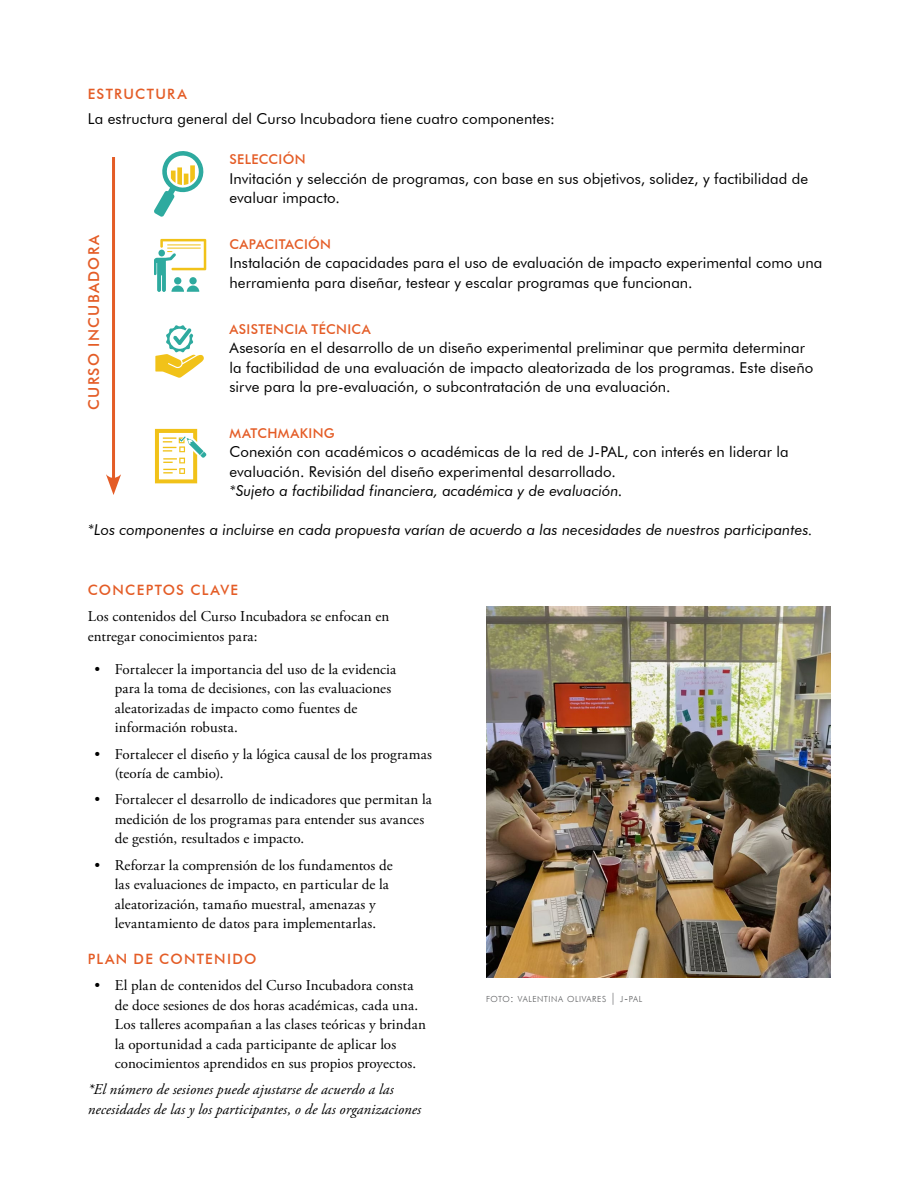
<style>
.page{position:relative;width:918px;height:1188px;background:#fff}
.page>*{position:absolute;margin:0;border:0;box-sizing:border-box;transform-origin:0 0}
.Body_Copy{font:15px/19.5px "Adobe Garamond Pro";letter-spacing:.005em;color:#000}
.Anchored_object_copy{font:15px/19.5px "Futura BT";letter-spacing:.005em;color:#000}
.Body_Copy-2{font:italic 15px/19.5px "Adobe Garamond Pro";letter-spacing:.01em;color:#000}
.Body_Copy-3{font:italic 15px "Futura BT";color:#000}
.Body_Copy-4{font:15px "Futura BT";letter-spacing:.005em;color:#000}
.Heading_3{font:500 15px "Futura BT";letter-spacing:.085em;color:#e45c26}
.In-text_Headers{font:500 14.25px "Futura BT";letter-spacing:.09em;color:#e45c26}
.Anchored_object_titl{font:500 13.5px "Futura BT";letter-spacing:.025em;color:#e45c26}
.t1{font:300 8.4px "Futura BT";letter-spacing:.06em;color:#58595b}
.s1{font-style:italic}
.s2{font-size:12px}
</style>
<div class="page">
<svg style="left:154px;top:151px;width:50px;height:66px"></svg>
<svg style="left:154px;top:239px;width:52px;height:53px"></svg>
<div style="left:189px;top:277px;width:8px;height:7px;background:#2eaa9f;border-radius:50%"></div>
<svg style="left:155px;top:325px;width:49px;height:53px"></svg>
<svg style="left:155px;top:429px;width:52px;height:54px"></svg>
<hr style="left:112px;top:157px;width:3px;height:325px;background:#e45c26">
<svg style="left:106px;top:474px;width:15px;height:21px"></svg>
<img style="left:486px;top:606px;width:344px;height:372px">
<p class="In-text_Headers" style="left:88px;top:85px;width:101px">ESTRUCTURA</p>
<p class="Body_Copy-4" style="left:88px;top:110px;width:469px">La estructura general del Curso Incubadora tiene cuatro componentes:</p>
<p class="Anchored_object_titl" style="left:230px;top:151px;width:78px">SELECCIÓN</p>
<p class="Anchored_object_copy" style="left:230px;top:169px;width:580px">Invitación y selección de programas, con base en sus objetivos, solidez, y factibilidad de evaluar impacto.</p>
<p class="Anchored_object_titl" style="left:230px;top:236px;width:103px">CAPACITACIÓN</p>
<p class="Anchored_object_copy" style="left:230px;top:253px;width:594px">Instalación de capacidades para el uso de evaluación de impacto experimental como una herramienta para diseñar, testear y escalar programas que funcionan.</p>
<p class="Anchored_object_titl" style="left:230px;top:321px;width:143px">ASISTENCIA TÉCNICA</p>
<p class="Anchored_object_copy" style="left:230px;top:338px;width:585px">Asesoría en el desarrollo de un diseño experimental preliminar que permita determinar la factibilidad de una evaluación de impacto aleatorizada de los programas. Este diseño sirve para la pre-evaluación, o subcontratación de una evaluación.</p>
<p class="Anchored_object_titl" style="left:230px;top:425px;width:107px">MATCHMAKING</p>
<p class="Anchored_object_copy" style="left:230px;top:442px;width:561px">Conexión con académicos o académicas de la red de J-PAL, con interés en liderar la evaluación. Revisión del diseño experimental desarrollado.<br><span class="s1">*Sujeto a factibilidad financiera, académica y de evaluación</span>.</p>
<p class="Body_Copy-3" style="left:88px;top:521px;width:727px">*Los componentes a incluirse en cada propuesta varían de acuerdo a las necesidades de nuestros participantes.</p>
<p class="Heading_3" style="left:85px;top:410px;width:177px;rotate:-90deg">CURSO INCUBADORA</p>
<p class="In-text_Headers" style="left:88px;top:582px;width:152px">CONCEPTOS CLAVE</p>
<p class="Body_Copy" style="left:88px;top:607px;width:303px">Los contenidos del Curso Incubadora se enfocan en entregar conocimientos para:</p>
<p class="Body_Copy" style="left:115px;top:660px;width:283px;text-indent:-20px">• Fortalecer la importancia del uso de la evidencia para la toma de decisiones, con las evaluaciones aleatorizadas de impacto como fuentes de información robusta.</p>
<p class="Body_Copy" style="left:115px;top:745px;width:319px;text-indent:-20px">• Fortalecer el diseño y la lógica causal de los programas (teoría de cambio).</p>
<p class="Body_Copy" style="left:115px;top:790px;width:319px;text-indent:-20px">• Fortalecer el desarrollo de indicadores que permitan la medición de los programas para entender sus avances de gestión, resultados e impacto.</p>
<p class="Body_Copy" style="left:115px;top:856px;width:280px;text-indent:-20px">• Reforzar la comprensión de los fundamentos de las evaluaciones de impacto, en particular de la aleatorización, tamaño muestral, amenazas y levantamiento de datos para implementarlas.</p>
<p class="In-text_Headers" style="left:88px;top:950px;width:170px">PLAN DE CONTENIDO</p>
<p class="Body_Copy" style="left:115px;top:976px;width:313px;text-indent:-20px">• El plan de contenidos del Curso Incubadora consta de doce sesiones de dos horas académicas, cada una.<br>Los talleres acompañan a las clases teóricas y brindan la oportunidad a cada participante de aplicar los conocimientos aprendidos en sus propios proyectos.</p>
<p class="Body_Copy-2" style="left:88px;top:1080px;width:335px">*El número de sesiones puede ajustarse de acuerdo a las necesidades de las y los participantes, o de las organizaciones</p>
<p class="t1" style="left:486px;top:994px;width:158px">FOTO<span class="s2">:</span> VALENTINA OLIVARES <span class="s2">|</span> J<span class="s2">-</span>PAL</p>
</div>
